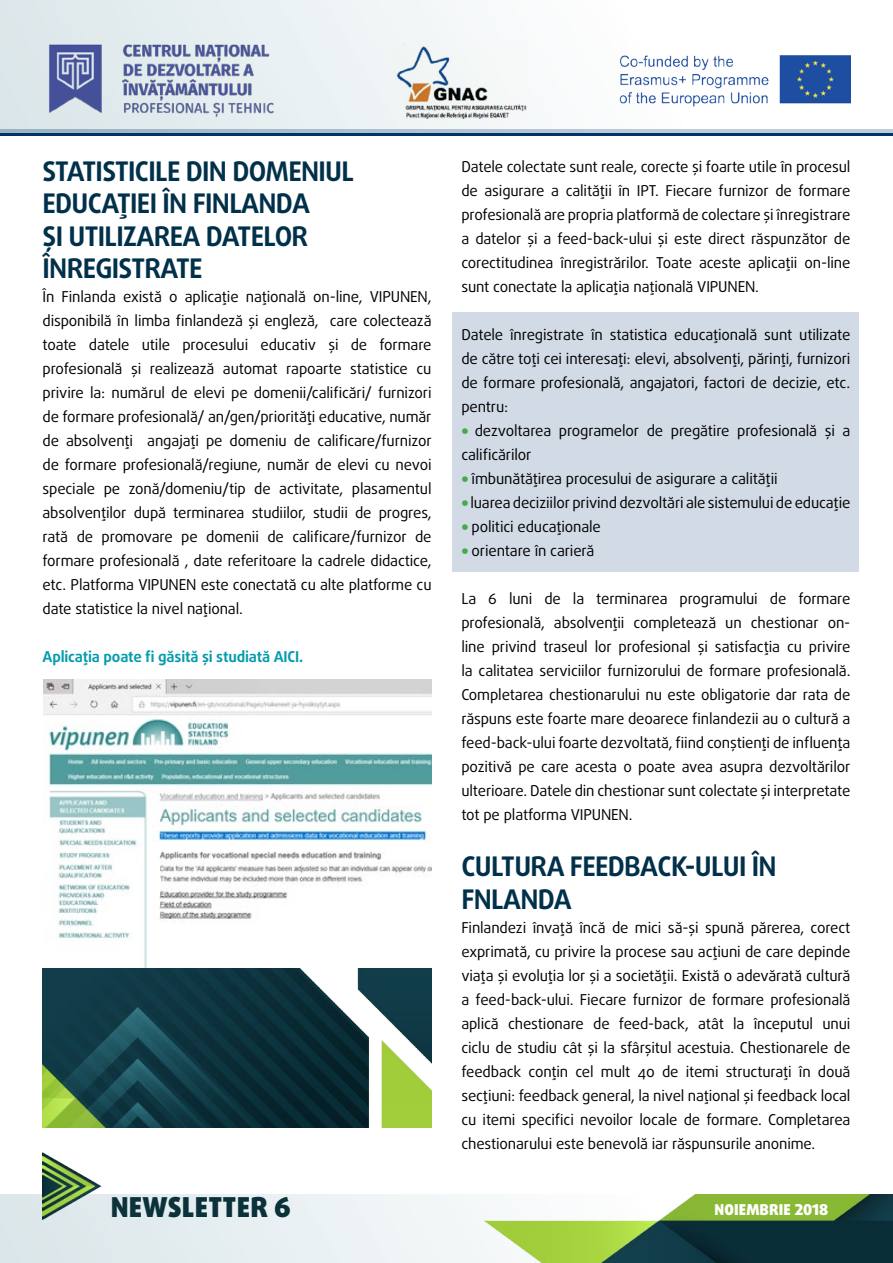
<style>
.page{position:relative;width:893px;height:1263px;background:#fff}
.page>*{position:absolute;margin:0;border:0;box-sizing:border-box;transform-origin:0 0}
.t1{font:900 27.45px "Daxline Pro";letter-spacing:.01em;color:#0b313b}
.t2{font:700 27px "Daxline Pro";letter-spacing:-.025em;color:#00304a}
.t3{font:15px/24px "Daxline Pro";letter-spacing:-.01em;color:#000;text-align:justify}
.t4{font:700 15px "Daxline Pro";letter-spacing:-.01em;color:#059cad}
.t5{font:900 15px "Daxline Pro";letter-spacing:.01em;color:#fff}
.s1{font-weight:900;color:#41ad49}
</style>
<div class="page">
<div style="left:453px;top:313px;width:406px;height:259px;background:#d2dae6"></div>
<img style="left:0;top:1195px;width:483px;height:68px">
<img style="left:483px;top:1195px;width:410px;height:68px">
<div style="left:0;top:129px;width:893px;height:7px;background:#003469"></div>
<img style="left:0;top:0;width:893px;height:133px">
<img style="left:43px;top:43px;width:807px;height:75px">
<img style="left:43px;top:1153px;width:58px;height:67px">
<img style="left:43px;top:680px;width:389px;height:288px">
<img style="left:43px;top:968px;width:389px;height:160px">
<h2 class="t2" style="left:43px;top:153px;width:13px">STATISTICILE</h2>
<h2 class="t2" style="left:186px;top:153px;width:14px">DIN</h2>
<h2 class="t2" style="left:232px;top:153px;width:16px">DOMENI</h2>
<h2 class="t2" style="left:325px;top:153px;width:28px">UL</h2>
<h2 class="t2" style="left:43px;top:186px;width:58px">EDUCAȚIEI</h2>
<h2 class="t2" style="left:162px;top:186px;width:46px">ÎN FINLANDA</h2>
<h2 class="t2" style="left:43px;top:218px;width:56px">ȘI UTILIZAREA</h2>
<h2 class="t2" style="left:206px;top:218px;width:16px">DATELOR</h2>
<h2 class="t2" style="left:43px;top:250px;width:15px">ÎNRE</h2>
<h2 class="t2" style="left:95px;top:250px;width:31px">GISTRATE</h2>
<p class="t3" style="left:43px;top:285px;width:391px">În Finlanda există o aplicație națională on-line, VIPUNEN, disponibilă în limba finlandeză și engleză, care colectează toate datele utile procesului educativ și de formare profesională și realizează automat rapoarte statistice cu privire la: numărul de elevi pe domenii/calificări/ furnizori de formare profesională/ an/gen/priorități educative, număr de absolvenți angajați pe domeniu de calificare/furnizor de formare profesională/regiune, număr de elevi cu nevoi speciale pe zonă/domeniu/tip de activitate, plasamentul absolvenților după terminarea studiilor, studii de progres, rată de promovare pe domenii de calificare/furnizor de formare profesională , date referitoare la cadrele didactice, etc. Platforma VIPUNEN este conectată cu alte platforme cu date statistice la nivel național.</p>
<p class="t4" style="left:43px;top:647px;width:239px">Aplicația poate fi găsită și studiată AICI</p>
<p class="t4" style="left:299px;top:647px;width:6px">.</p>
<p class="t3" style="left:461px;top:154px;width:391px">Datele colectate sunt reale, corecte și foarte utile în procesul de asigurare a calității în IPT. Fiecare furnizor de formare profesională are propria platformă de colectare și înregistrare a datelor și a feed-back-ului și este direct răspunzător de corectitudinea înregistrărilor. Toate aceste aplicații on-line sunt conectate la aplicația națională VIPUNEN.</p>
<p class="t3" style="left:461px;top:322px;width:391px">Datele înregistrate în statistica educațională sunt utilizate de către toți cei interesați: elevi, absolvenți, părinți, furnizori de formare profesională, angajatori, factori de decizie, etc. pentru:</p>
<p class="t3" style="left:461px;top:418px;width:391px"><span class="s1">•</span> dezvoltarea programelor de pregătire profesională și a calificărilor</p>
<p class="t3" style="left:461px;top:466px;width:318px"><span class="s1">•</span> îmbunătățirea procesului de asigurare a calității</p>
<p class="t3" style="left:461px;top:490px;width:391px"><span class="s1">•</span> luarea deciziilor privind dezvoltări ale sistemului de educație</p>
<p class="t3" style="left:461px;top:514px;width:141px"><span class="s1">•</span> politici educaționale</p>
<p class="t3" style="left:461px;top:538px;width:135px"><span class="s1">•</span> orientare în carieră</p>
<p class="t3" style="left:461px;top:586px;width:391px">La 6 luni de la terminarea programului de formare profesională, absolvenții completează un chestionar on&shy;line privind traseul lor profesional și satisfacția cu privire la calitatea serviciilor furnizorului de formare profesională.<br>Completarea chestionarului nu este obligatorie dar rata de răspuns este foarte mare deoarece finlandezii au o cultură a feed-back-ului foarte dezvoltată, fiind conștienți de influența pozitivă pe care acesta o poate avea asupra dezvoltărilor ulterioare. Datele din chestionar sunt colectate și interpretate tot pe platforma VIPUNEN.</p>
<h2 class="t2" style="left:461px;top:848px;width:124px">CULTURA FEEDBAC</h2>
<h2 class="t2" style="left:671px;top:848px;width:94px">K-ULUI ÎN</h2>
<h2 class="t2" style="left:461px;top:881px;width:17px">FNLANDA</h2>
<p class="t3" style="left:461px;top:915px;width:391px">Finlandezi învață încă de mici să-și spună părerea, corect exprimată, cu privire la procese sau acțiuni de care depinde viața și evoluția lor și a societății. Există o adevărată cultură a feed-back-ului. Fiecare furnizor de formare profesională aplică chestionare de feed-back, atât la începutul unui ciclu de studiu cât și la sfârșitul acestuia. Chestionarele de feedback conțin cel mult 40 de itemi structurați în două secțiuni: feedback general, la nivel național și feedback local cu itemi specifici nevoilor locale de formare. Completarea chestionarului este benevolă iar răspunsurile anonime.</p>
<h1 class="t1" style="left:111px;top:1188px;width:182px">NEWSLETTER 6</h1>
<p class="t5" style="left:714px;top:1199px;width:115px">NOIEMBRIE 2018</p>
</div>
